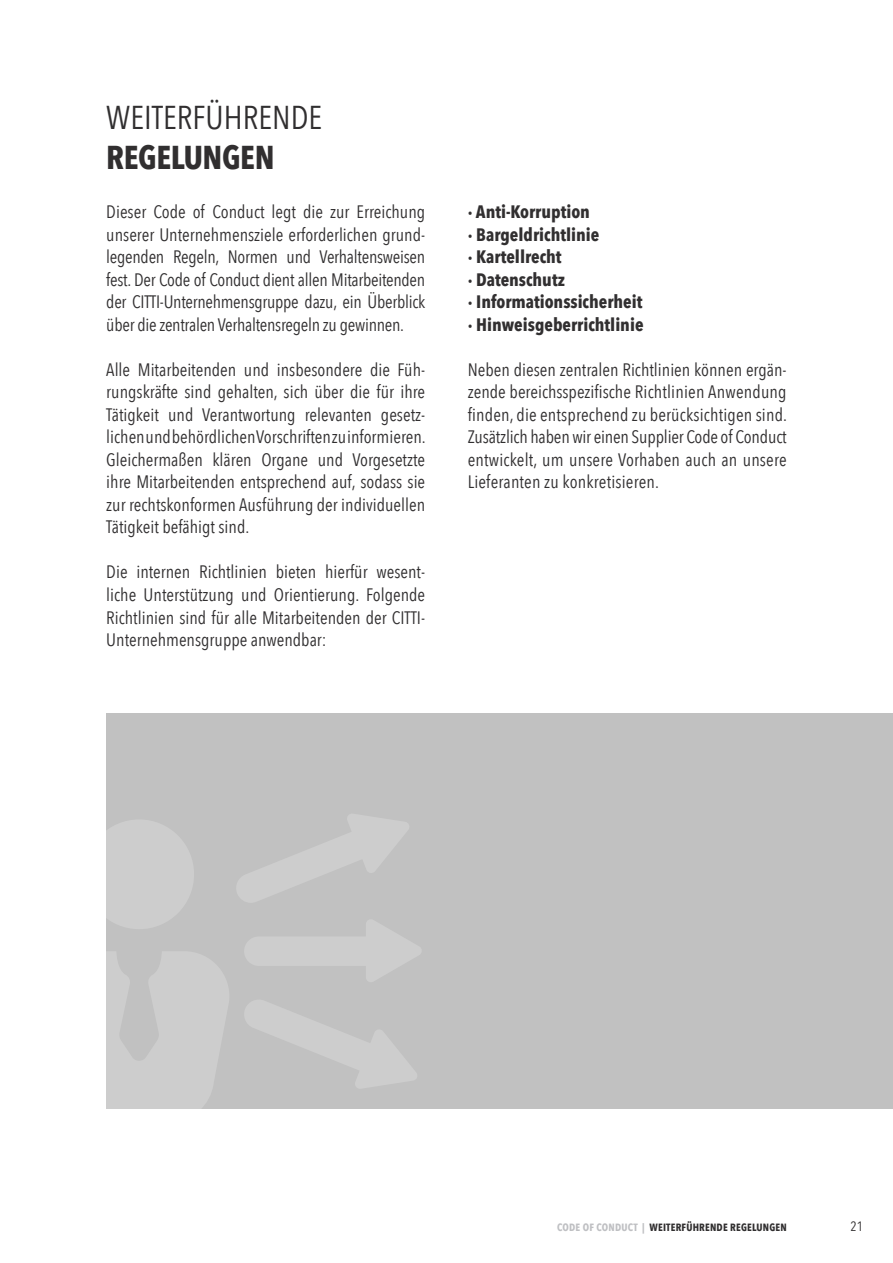
<style>
.page{position:relative;width:893px;height:1263px;background:#fff}
.page>*{position:absolute;margin:0;border:0;box-sizing:border-box;transform-origin:0 0}
.t1{font:33px "Avenir Next Condensed";color:#312f30}
.t2{font:700 33px "Avenir Next Condensed";letter-spacing:-.01em;color:#312f30}
.t3{font:18px/22.5px "Avenir Next Condensed";color:#312f30;text-align:justify}
.t4{font:700 18px/22.5px "Avenir Next Condensed";color:#312f30}
.t5{font:13.5px "Avenir Next Condensed";color:#312f30}
.t6{font:700 10.5px "Avenir Next Condensed";letter-spacing:.02em;color:#312f30}
.s1{color:#bfc0c3}
</style>
<div class="page">
<div style="left:106px;top:713px;width:787px;height:395px;background:#c1c1c1"></div>
<svg style="left:106px;top:814px;width:317px;height:295px"></svg>
<h1 class="t1" style="left:106px;top:89px;width:218px">WEITERFÜHRENDE</h1>
<h1 class="t2" style="left:106px;top:137px;width:170px">REGELUNGEN</h1>
<p class="t3" style="left:106px;top:200px;width:320px">Dieser Code of Conduct legt die zur Erreichung unserer Unternehmensziele erforderlichen grund&shy;legenden Regeln, Normen und Verhaltensweisen fest. Der Code of Conduct dient allen Mitarbeitenden der CITTI-Unternehmensgruppe dazu, ein Überblick über die zentralen Verhaltensregeln zu gewinnen.</p>
<p class="t3" style="left:106px;top:358px;width:321px">Alle Mitarbeitenden und insbesondere die Füh&shy;rungskräfte sind gehalten, sich über die für ihre Tätigkeit und Verantwortung relevanten gesetz&shy;lichen und behördlichen Vorschriften zu informieren.<br>Gleichermaßen klären Organe und Vorgesetzte ihre Mitarbeitenden entsprechend auf, sodass sie zur rechtskonformen Ausführung der individuellen Tätigkeit befähigt sind.</p>
<p class="t3" style="left:106px;top:560px;width:320px">Die internen Richtlinien bieten hierfür wesent&shy;liche Unterstützung und Orientierung. Folgende Richtlinien sind für alle Mitarbeitenden der CITTI-Unternehmensgruppe anwendbar:</p>
<p class="t4" style="left:468px;top:201px;width:177px">∙ Anti-Korruption<br>∙ Bargeldrichtlinie<br>∙ Kartellrecht<br>∙ Datenschutz<br>∙ Informationssicherheit ∙ Hinweisgeberrichtlinie</p>
<p class="t3" style="left:468px;top:358px;width:321px">Neben diesen zentralen Richtlinien können ergän&shy;zende bereichsspezifische Richtlinien Anwendung finden, die entsprechend zu berücksichtigen sind.<br>Zusätzlich haben wir einen Supplier Code of Conduct entwickelt, um unsere Vorhaben auch an unsere Lieferanten zu konkretisieren.</p>
<p class="t6" style="left:557px;top:1221px;width:231px"><span class="s1">CODE OF CONDUCT |</span> WEITERFÜHRENDE REGELUNGEN</p>
<p class="t5" style="left:850px;top:1215px;width:14px">21</p>
</div>
